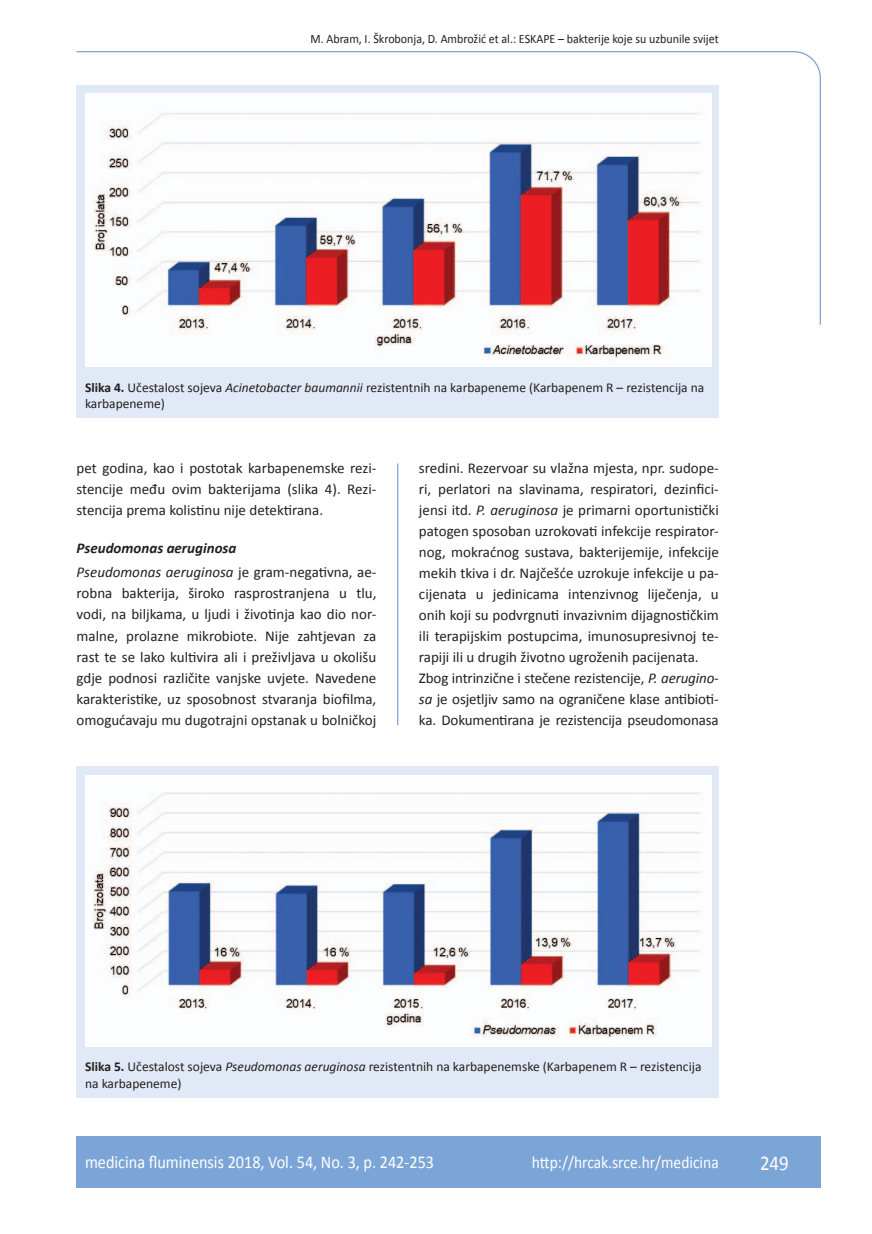
<style>
.page{position:relative;width:872px;height:1234px;background:#fff}
.page>*{position:absolute;margin:0;border:0;box-sizing:border-box;transform-origin:0 0}
.t1{font:21px "Calibri";color:#fff;scale:.9 1}
.t2{font:18px "Calibri";color:#fff;scale:.9 1}
.t3{font:17.25px "Calibri";color:#fff;scale:.9 1}
.t4{font:15px/21px "Calibri";color:#231f20;text-align:justify}
.t5{font:italic 700 15px/23.9px "Calibri";color:#231f20}
.t6{font:13.5px/16.5px "Calibri";color:#231f20}
.t7{font:12.75px "Calibri";color:#231f20;scale:.94 1}
.s1{font-weight:700}
.s2{font-style:italic}
.s3{font-weight:400}
.s4{font-weight:400;font-style:normal}
</style>
<div class="page">
<svg style="left:76px;top:51px;width:745px;height:275px"></svg>
<hr style="left:397px;top:463px;width:1px;height:262px;background:#7ca5d7">
<div style="left:77px;top:1135px;width:744px;height:51px;background:#7ca5d7"></div>
<div style="left:77px;top:85px;width:642px;height:332px;background:#e1e9f6"></div>
<img style="left:85px;top:94px;width:626px;height:272px">
<div style="left:77px;top:766px;width:642px;height:331px;background:#e1e9f6"></div>
<img style="left:85px;top:775px;width:626px;height:270px">
<p class="t7" style="left:310px;top:29px;width:436px">M. Abram, I. Škrobonja, D. Ambrožić et al.: ESKAPE – bakterije koje su uzbunile svijet</p>
<p class="t6" style="left:85px;top:378px;width:621px"><span class="s1">Slika 4.</span> Učestalost sojeva <span class="s2">Acinetobacter baumannii</span> rezistentnih na karbapeneme (Karbapenem R – rezistencija na karbapeneme)</p>
<p class="t4" style="left:77px;top:456px;width:301px">pet godina, kao i postotak karbapenemske rezi&shy;stencije među ovim bakterijama (slika 4). Rezi&shy;stencija prema kolistinu nije detektirana.</p>
<p class="t5" style="left:77px;top:535px;width:301px">Pseudomonas aeruginosa<br><span class="s3">Pseudomonas aeruginosa</span> <span class="s4">je gram-negativna, ae-</span></p>
<p class="t4" style="left:77px;top:582px;width:301px">robna bakterija, široko rasprostranjena u tlu, vodi, na biljkama, u ljudi i životinja kao dio nor&shy;malne, prolazne mikrobiote. Nije zahtjevan za rast te se lako kultivira ali i preživljava u okolišu gdje podnosi različite vanjske uvjete. Navedene karakteristike, uz sposobnost stvaranja biofilma, omogućavaju mu dugotrajni opstanak u bolničkoj</p>
<p class="t4" style="left:419px;top:457px;width:301px;text-align:left">sredini. Rezervoar su vlažna mjesta, npr. sudope&shy;ri, perlatori na slavinama, respiratori, dezinfici&shy;jensi itd. <span class="s2">P. aeruginosa</span> je primarni oportunistički patogen sposoban uzrokovati infekcije respirator&shy;nog, mokraćnog sustava, bakterijemije, infekcije mekih tkiva i dr. Najčešće uzrokuje infekcije u pa&shy;cijenata u jedinicama intenzivnog liječenja, u onih koji su podvrgnuti invazivnim dijagnostičkim ili terapijskim postupcima, imunosupresivnoj te&shy;rapiji ili u drugih životno ugroženih pacijenata.<br>Zbog intrinzične i stečene rezistencije, <span class="s2">P. aerugino&shy;sa</span> je osjetljiv samo na ograničene klase antibioti&shy;ka. Dokumentirana je rezistencija pseudomonasa</p>
<p class="t6" style="left:85px;top:1057px;width:618px"><span class="s1">Slika 5.</span> Učestalost sojeva <span class="s2">Pseudomonas aeruginosa</span> rezistentnih na karbapenemske (Karbapenem R – rezistencija na karbapeneme)</p>
<p class="t2" style="left:85px;top:1149px;width:389px">medicina fluminensis 2018, Vol. 54, No. 3, p. 242-253</p>
<p class="t3" style="left:532px;top:1150px;width:209px">http://hrcak.srce.hr/medicina</p>
<h1 class="t1" style="left:760px;top:1147px;width:33px">249</h1>
</div>
